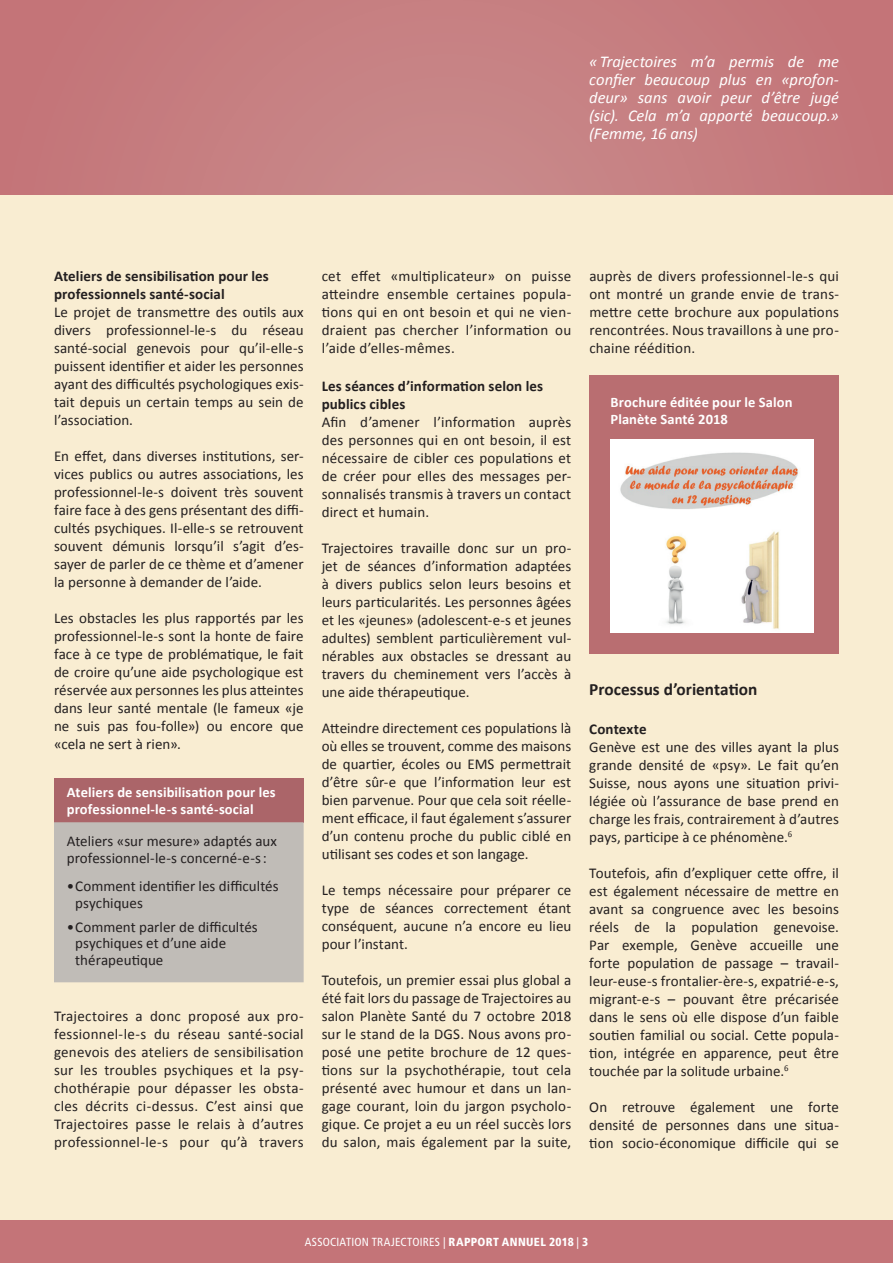
<style>
.page{position:relative;width:893px;height:1263px;background:#fff}
.page>*{position:absolute;margin:0;border:0;box-sizing:border-box;transform-origin:0 0}
.t1{font:700 17.25px "Calibri";color:#231f20}
.t2{font:italic 16.5px/18px "Calibri";letter-spacing:-.005em;color:#fff;text-align:justify}
.t3{font:15px/18px "Calibri";letter-spacing:.005em;color:#231f20;text-align:justify}
.t4{font:700 15px/18px "Calibri";letter-spacing:.005em;color:#231f20}
.t5{font:700 14.55px/16.5px "Calibri";letter-spacing:.005em;color:#fff}
.t6{font:condensed 11.7px "Frutiger LT Std";letter-spacing:.02em;color:#fff}
.s1{font-weight:900}
</style>
<div class="page">
<div style="left:0;top:0;width:893px;height:519px;background:#c67e80"></div>
<div style="left:0;top:196px;width:893px;height:1067px;background:#f9edd2"></div>
<hr style="left:0;top:0;width:1px;height:519px;background:#c47478">
<hr style="left:0;top:196px;width:1px;height:1067px;background:#f9edd2">
<div style="left:0;top:1220px;width:893px;height:43px;background:#c47478"></div>
<div style="left:54px;top:778px;width:250px;height:44px;background:#ab6569"></div>
<div style="left:54px;top:822px;width:250px;height:160px;background:#c0bcb7"></div>
<div style="left:589px;top:375px;width:250px;height:279px;background:#b96e71"></div>
<img style="left:611px;top:439px;width:203px;height:194px">
<p class="t2" style="left:589px;top:52px;width:251px">« Trajectoires m’a permis de me confier beaucoup plus en «profon&shy;deur» sans avoir peur d’être jugé (sic). Cela m’a apporté beaucoup.» (Femme, 16 ans)</p>
<p class="t4" style="left:54px;top:267px;width:216px">Ateliers de sensibilisation pour les professionnels santé-social</p>
<p class="t3" style="left:54px;top:303px;width:251px">Le projet de transmettre des outils aux divers professionnel-le-s du réseau santé-social genevois pour qu’il-elle-s puissent identifier et aider les personnes ayant des difficultés psychologiques exis&shy;tait depuis un certain temps au sein de l’association.</p>
<p class="t3" style="left:54px;top:447px;width:251px">En effet, dans diverses institutions, ser&shy;vices publics ou autres associations, les professionnel-le-s doivent très souvent faire face à des gens présentant des diffi&shy;cultés psychiques. Il-elle-s se retrouvent souvent démunis lorsqu’il s’agit d’es&shy;sayer de parler de ce thème et d’amener la personne à demander de l’aide.</p>
<p class="t3" style="left:54px;top:609px;width:251px">Les obstacles les plus rapportés par les professionnel-le-s sont la honte de faire face à ce type de problématique, le fait de croire qu’une aide psychologique est réservée aux personnes les plus atteintes dans leur santé mentale (le fameux «je ne suis pas fou-folle») ou encore que «cela ne sert à rien».</p>
<p class="t5" style="left:67px;top:784px;width:210px">Ateliers de sensibilisation pour les professionnel-le-s santé-social</p>
<p class="t3" style="left:67px;top:833px;width:212px;line-height:16.5px">Ateliers «sur mesure» adaptés aux professionnel-le-s concerné-e-s :</p>
<p class="t3" style="left:75px;top:878px;width:205px;line-height:16.5px;text-indent:-9px">•Comment identifier les difficultés psychiques</p>
<p class="t3" style="left:75px;top:918px;width:184px;line-height:16.5px;text-align:left;text-indent:-9px">•Comment parler de difficultés psychiques et d’une aide thérapeutique</p>
<p class="t3" style="left:54px;top:1007px;width:251px">Trajectoires a donc proposé aux pro&shy;fessionnel-le-s du réseau santé-social genevois des ateliers de sensibilisation sur les troubles psychiques et la psy&shy;chothérapie pour dépasser les obsta&shy;cles décrits ci-dessus. C’est ainsi que Trajectoires passe le relais à d’autres professionnel-le-s pour qu’à travers</p>
<p class="t3" style="left:322px;top:267px;width:251px">cet effet «multiplicateur» on puisse atteindre ensemble certaines popula&shy;tions qui en ont besoin et qui ne vien&shy;draient pas chercher l’information ou l’aide d’elles-mêmes.</p>
<p class="t4" style="left:322px;top:377px;width:223px">Les séances d’information selon les publics cibles</p>
<p class="t3" style="left:322px;top:413px;width:251px">Afin d’amener l’information auprès des personnes qui en ont besoin, il est nécessaire de cibler ces populations et de créer pour elles des messages per&shy;sonnalisés transmis à travers un contact direct et humain.</p>
<p class="t3" style="left:322px;top:539px;width:251px">Trajectoires travaille donc sur un pro&shy;jet de séances d’information adaptées à divers publics selon leurs besoins et leurs particularités. Les personnes âgées et les «jeunes» (adolescent-e-s et jeunes adultes) semblent particulièrement vul&shy;nérables aux obstacles se dressant au travers du cheminement vers l’accès à une aide thérapeutique.</p>
<p class="t3" style="left:322px;top:719px;width:251px">Atteindre directement ces populations là où elles se trouvent, comme des maisons de quartier, écoles ou EMS permettrait d’être sûr-e que l’information leur est bien parvenue. Pour que cela soit réelle&shy;ment efficace, il faut également s’assurer d’un contenu proche du public ciblé en utilisant ses codes et son langage.</p>
<p class="t3" style="left:322px;top:881px;width:251px">Le temps nécessaire pour préparer ce type de séances correctement étant conséquent, aucune n’a encore eu lieu pour l’instant.</p>
<p class="t3" style="left:322px;top:971px;width:251px">Toutefois, un premier essai plus global a été fait lors du passage de Trajectoires au salon Planète Santé du 7 octobre 2018 sur le stand de la DGS. Nous avons pro&shy;posé une petite brochure de 12 ques&shy;tions sur la psychothérapie, tout cela présenté avec humour et dans un lan&shy;gage courant, loin du jargon psycholo&shy;gique. Ce projet a eu un réel succès lors du salon, mais également par la suite,</p>
<p class="t3" style="left:589px;top:267px;width:251px">auprès de divers professionnel-le-s qui ont montré un grande envie de trans&shy;mettre cette brochure aux populations rencontrées. Nous travaillons à une pro&shy;chaine réédition.</p>
<p class="t5" style="left:611px;top:394px;width:183px">Brochure éditée pour le Salon<br>Planète Santé 2018</p>
<p class="t1" style="left:589px;top:679px;width:170px">Processus d’orientation</p>
<p class="t4" style="left:589px;top:720px;width:59px">Contexte</p>
<p class="t3" style="left:589px;top:738px;width:251px">Genève est une des villes ayant la plus grande densité de «psy». Le fait qu’en Suisse, nous ayons une situation privi&shy;légiée où l’assurance de base prend en charge les frais, contrairement à d’autres pays, participe à ce phénomène.<sup>6</sup></p>
<p class="t3" style="left:589px;top:864px;width:251px">Toutefois, afin d’expliquer cette offre, il est également nécessaire de mettre en avant sa congruence avec les besoins réels de la population genevoise.<br>Par exemple, Genève accueille une forte population de passage – travail&shy;leur-euse-s frontalier-ère-s, expatrié-e-s, migrant-e-s – pouvant être précarisée dans le sens où elle dispose d’un faible soutien familial ou social. Cette popula&shy;tion, intégrée en apparence, peut être touchée par la solitude urbaine.<sup>6</sup></p>
<p class="t3" style="left:589px;top:1098px;width:251px">On retrouve également une forte densité de personnes dans une situa&shy;tion socio-économique difficile qui se</p>
<p class="t6" style="left:305px;top:1235px;width:285px">ASSOCIATION TRAJECTOIRES | <span class="s1">RAPPORT ANNUEL 2018</span> | <span class="s1">3</span></p>
</div>
